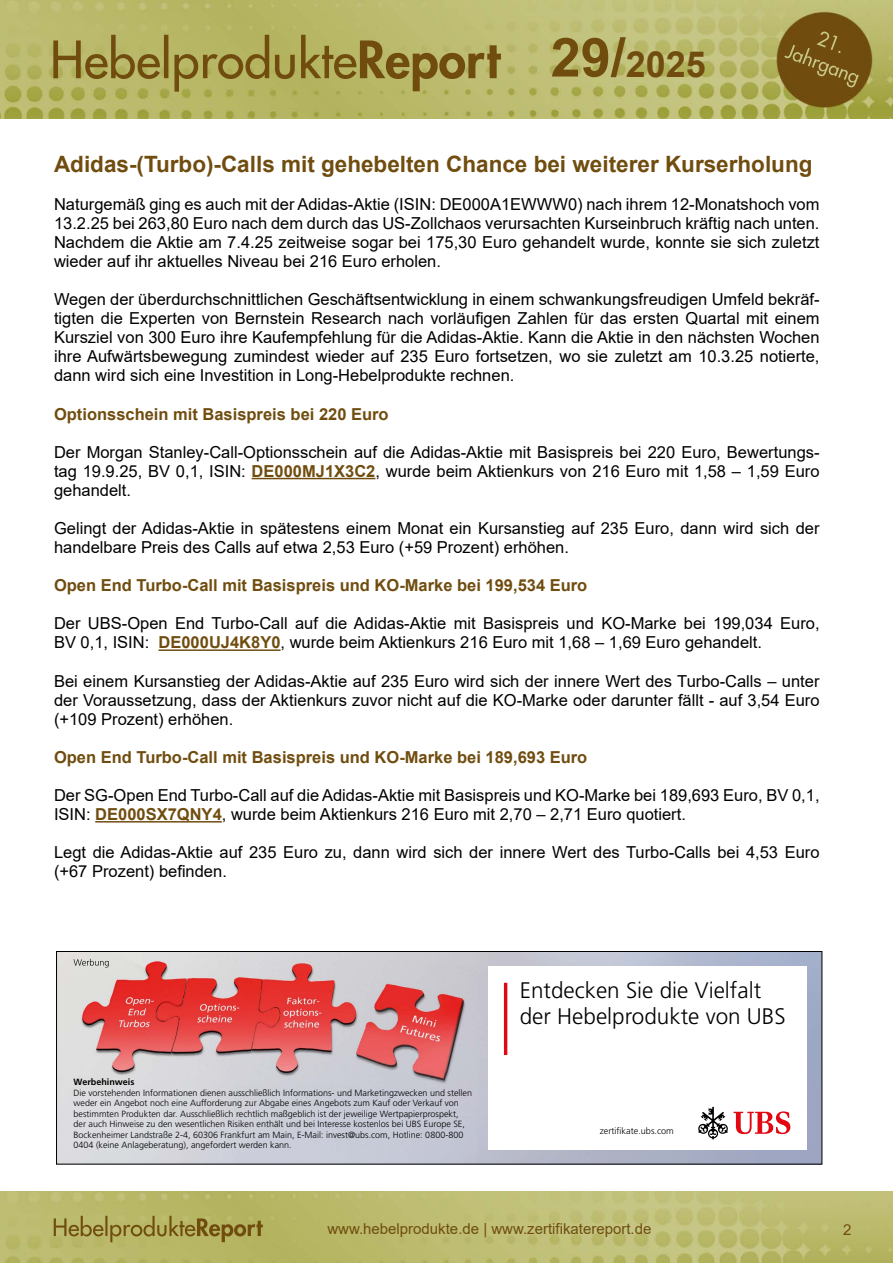
<style>
.page{position:relative;width:893px;height:1263px;background:#fff}
.page>*{position:absolute;margin:0;border:0;box-sizing:border-box;transform-origin:0 0}
.t1{font:700 36px "Arial";color:#704d0f}
.t2{font:700 22.5px "Arial";color:#704d0f}
.t3{font:300 22.5px/25.5px "Frutiger LT Std";color:#000}
.t4{font:16.5px/19px "Arial";color:#000;text-align:justify}
.t5{font:700 16.5px "Arial";color:#704d0f}
.t6{font:15px "Arial";color:#704d0f}
.t7{font:300 9.15px "Frutiger LT Std";color:#000}
.t8{font:300 9px/10.5px "Frutiger LT Std";color:#000}
.t9{font:700 9px "Frutiger LT Std";color:#000}
.s1{font-size:54px}
.s2{font-weight:700;color:#704d0f}
</style>
<div class="page">
<img style="left:0;top:1192px;width:893px;height:71px">
<img style="left:0;top:0;width:893px;height:119px">
<hr style="left:252px;top:478px;width:123px;height:1px;background:#704d0f">
<hr style="left:159px;top:649px;width:122px;height:2px;background:#704d0f">
<hr style="left:95px;top:821px;width:127px;height:1px;background:#704d0f">
<img style="left:58px;top:953px;width:762px;height:209px">
<svg style="left:74px;top:959px;width:35px;height:8px"></svg>
<div style="left:488px;top:966px;width:319px;height:184px;background:#fff"></div>
<svg style="left:734px;top:1111px;width:56px;height:23px"></svg>
<svg style="left:698px;top:1107px;width:30px;height:32px"></svg>
<hr style="left:504px;top:983px;width:3px;height:72px;background:#e30613">
<div style="left:56px;top:951px;width:766px;height:213px;border:1px solid #000"></div>
<h1 class="t1" style="left:551px;top:39px;width:157px"><span class="s1">29/</span>2025</h1>
<h2 class="t2" style="left:54px;top:148px;width:760px">Adidas-(Turbo)-Calls mit gehebelten Chance bei weiterer Kurserholung</h2>
<p class="t4" style="left:54px;top:194px;width:767px">Naturgemäß ging es auch mit der Adidas-Aktie (ISIN: DE000A1EWWW0) nach ihrem 12-Monatshoch vom 13.2.25 bei 263,80 Euro nach dem durch das US-Zollchaos verursachten Kurseinbruch kräftig nach unten.<br>Nachdem die Aktie am 7.4.25 zeitweise sogar bei 175,30 Euro gehandelt wurde, konnte sie sich zuletzt wieder auf ihr aktuelles Niveau bei 216 Euro erholen.</p>
<p class="t4" style="left:54px;top:290px;width:767px">Wegen der überdurchschnittlichen Geschäftsentwicklung in einem schwankungsfreudigen Umfeld bekräf&shy;tigten die Experten von Bernstein Research nach vorläufigen Zahlen für das ersten Quartal mit einem Kursziel von 300 Euro ihre Kaufempfehlung für die Adidas-Aktie. Kann die Aktie in den nächsten Wochen ihre Aufwärtsbewegung zumindest wieder auf 235 Euro fortsetzen, wo sie zuletzt am 10.3.25 notierte, dann wird sich eine Investition in Long-Hebelprodukte rechnen.</p>
<p class="t5" style="left:54px;top:402px;width:336px">Optionsschein mit Basispreis bei 220 Euro</p>
<p class="t4" style="left:54px;top:442px;width:767px">Der Morgan Stanley-Call-Optionsschein auf die Adidas-Aktie mit Basispreis bei 220 Euro, Bewertungs&shy;tag 19.9.25, BV 0,1, ISIN: <span class="s2">DE000MJ1X3C2</span>, wurde beim Aktienkurs von 216 Euro mit 1,58 – 1,59 Euro gehandelt.</p>
<p class="t4" style="left:54px;top:519px;width:767px">Gelingt der Adidas-Aktie in spätestens einem Monat ein Kursanstieg auf 235 Euro, dann wird sich der handelbare Preis des Calls auf etwa 2,53 Euro (+59 Prozent) erhöhen.</p>
<p class="t5" style="left:54px;top:574px;width:535px">Open End Turbo-Call mit Basispreis und KO-Marke bei 199,534 Euro</p>
<p class="t4" style="left:54px;top:614px;width:767px">Der UBS-Open End Turbo-Call auf die Adidas-Aktie mit Basispreis und KO-Marke bei 199,034 Euro,<br>BV 0,1, ISIN: <span class="s2">DE000UJ4K8Y0</span>, wurde beim Aktienkurs 216 Euro mit 1,68 – 1,69 Euro gehandelt.</p>
<p class="t4" style="left:54px;top:671px;width:767px">Bei einem Kursanstieg der Adidas-Aktie auf 235 Euro wird sich der innere Wert des Turbo-Calls – unter der Voraussetzung, dass der Aktienkurs zuvor nicht auf die KO-Marke oder darunter fällt - auf 3,54 Euro (+109 Prozent) erhöhen.</p>
<p class="t5" style="left:54px;top:745px;width:535px">Open End Turbo-Call mit Basispreis und KO-Marke bei 189,693 Euro</p>
<p class="t4" style="left:54px;top:786px;width:767px">Der SG-Open End Turbo-Call auf die Adidas-Aktie mit Basispreis und KO-Marke bei 189,693 Euro, BV 0,1,<br>ISIN: <span class="s2">DE000SX7QNY4</span>, wurde beim Aktienkurs 216 Euro mit 2,70 – 2,71 Euro quotiert.</p>
<p class="t4" style="left:54px;top:843px;width:767px">Legt die Adidas-Aktie auf 235 Euro zu, dann wird sich der innere Wert des Turbo-Calls bei 4,53 Euro (+67 Prozent) befinden.</p>
<p class="t9" style="left:74px;top:1077px;width:62px">Werbehinweis</p>
<p class="t8" style="left:74px;top:1087px;width:400px">Die vorstehenden Informationen dienen ausschließlich Informations- und Marketingzwecken und stellen weder ein Angebot noch eine Aufforderung zur Abgabe eines Angebots zum Kauf oder Verkauf von bestimmten Produkten dar. Ausschließlich rechtlich maßgeblich ist der jeweilige Wertpapierprospekt, der auch Hinweise zu den wesentlichen Risiken enthält und bei Interesse kostenlos bei UBS Europe SE, Bockenheimer Landstraße 2-4, 60306 Frankfurt am Main, E-Mail: invest@ubs.com, Hotline: 0800-800<br>0404 (keine Anlageberatung), angefordert werden kann.</p>
<h2 class="t3" style="left:520px;top:978px;width:267px">Entdecken Sie die Vielfalt der Hebelprodukte von UBS</h2>
<p class="t7" style="left:600px;top:1126px;width:76px">zertifikate.ubs.com</p>
<p class="t6" style="left:327px;top:1218px;width:326px">www.hebelprodukte.de | www.zertifikatereport.de</p>
<p class="t6" style="left:843px;top:1219px;width:10px">2</p>
</div>
